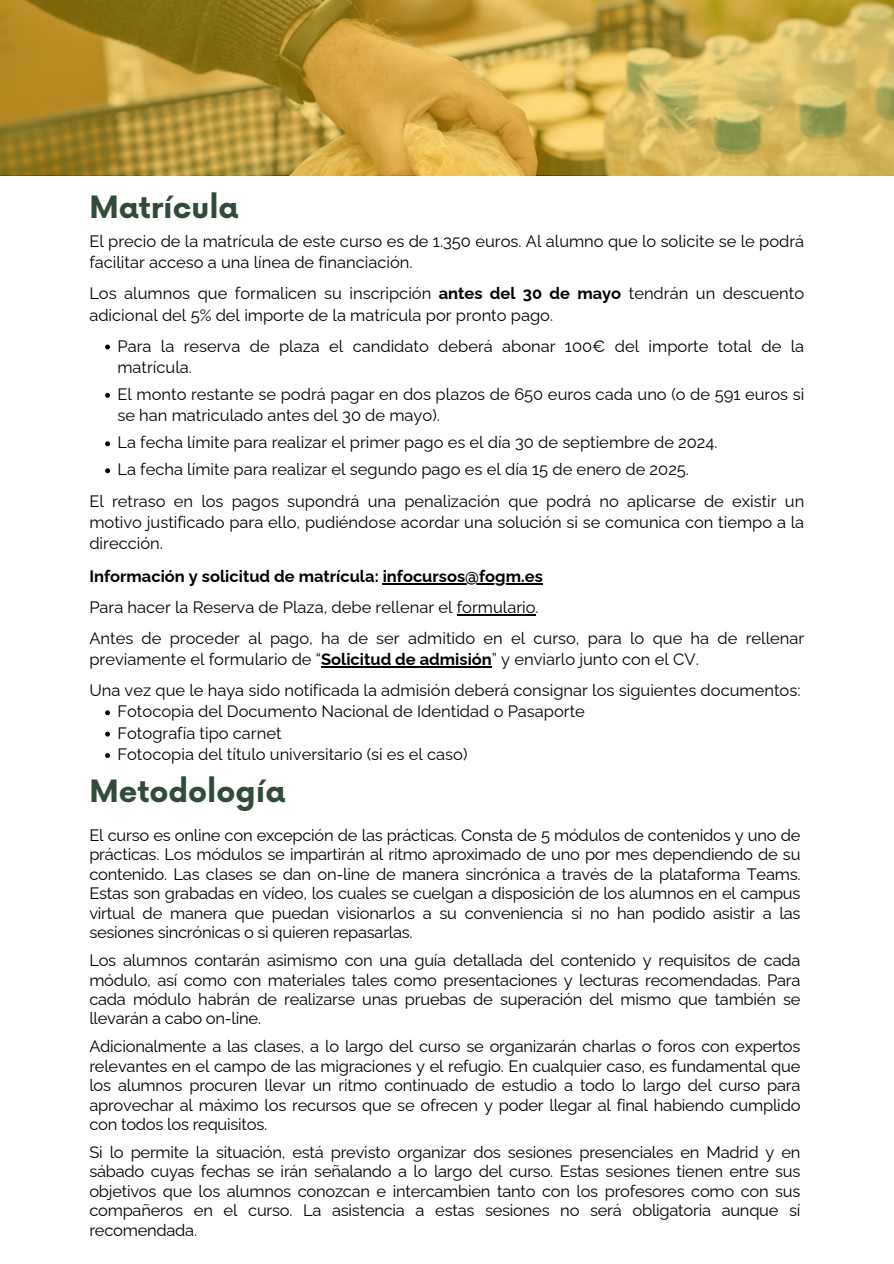
<style>
.page{position:relative;width:894px;height:1264px;background:#fff}
.page>*{position:absolute;margin:0;border:0;box-sizing:border-box;transform-origin:0 0}
.t1{font:700 30px "Now";color:#314b39}
.t2{font:16.5px/19.4px "Raleway";color:#000}
.t3{font:700 16.5px "Raleway";color:#000}
.s1{font-weight:700}
</style>
<div class="page">
<svg style="left:105px;top:344px;width:5px;height:5px"></svg>
<svg style="left:105px;top:393px;width:5px;height:5px"></svg>
<svg style="left:105px;top:441px;width:5px;height:5px"></svg>
<svg style="left:105px;top:468px;width:5px;height:5px"></svg>
<hr style="left:382px;top:583px;width:160px;height:2px;background:#000">
<hr style="left:456px;top:614px;width:79px;height:1px;background:#000">
<hr style="left:321px;top:666px;width:170px;height:2px;background:#000">
<svg style="left:105px;top:710px;width:5px;height:5px"></svg>
<svg style="left:105px;top:731px;width:5px;height:5px"></svg>
<svg style="left:105px;top:753px;width:5px;height:5px"></svg>
<svg style="left:0;top:0;width:893px;height:176px;background:#c0a143"></svg>
<p class="t1" style="left:89px;top:190px;width:151px">Matrícula</p>
<h1 class="t2" style="left:89px;top:230px;width:716px;line-height:21.5px">El precio de la matrícula de este curso es de 1.350 euros. Al alumno que lo solicite se le podrá facilitar acceso a una línea de financiación.</h1>
<p class="t2" style="left:89px;top:282px;width:716px;line-height:21.5px">Los alumnos que formalicen su inscripción <span class="s1">antes del 30 de mayo</span> tendrán un descuento adicional del 5% del importe de la matrícula por pronto pago.</p>
<p class="t2" style="left:117px;top:335px;width:688px;line-height:21.5px">Para la reserva de plaza el candidato deberá abonar 100€ del importe total de la matrícula.</p>
<p class="t2" style="left:117px;top:383px;width:688px;line-height:21.5px">El monto restante se podrá pagar en dos plazos de 650 euros cada uno (o de 591 euros si se han matriculado antes del 30 de mayo).</p>
<p class="t2" style="left:117px;top:433px;width:601px">La fecha límite para realizar el primer pago es el día 30 de septiembre de 2024.</p>
<p class="t2" style="left:117px;top:460px;width:573px">La fecha límite para realizar el segundo pago es el día 15 de enero de 2025.</p>
<p class="t2" style="left:89px;top:490px;width:716px;line-height:21.5px;text-align:justify">El retraso en los pagos supondrá una penalización que podrá no aplicarse de existir un motivo justificado para ello, pudiéndose acordar una solución si se comunica con tiempo a la dirección.</p>
<p class="t3" style="left:89px;top:567px;width:455px">Información y solicitud de matrícula: infocursos@fogm.es</p>
<h2 class="t2" style="left:89px;top:597px;width:450px">Para hacer la Reserva de Plaza, debe rellenar el formulario.</h2>
<p class="t2" style="left:89px;top:628px;width:716px">Antes de proceder al pago, ha de ser admitido en el curso, para lo que ha de rellenar</p>
<p class="t2" style="left:89px;top:644px;width:712px;line-height:30.8px">previamente el formulario de “<span class="s1">Solicitud de admisión</span>” y enviarlo junto con el CV.<br>Una vez que le haya sido notificada la admisión deberá consignar los siguientes documentos:</p>
<p class="t2" style="left:117px;top:702px;width:469px">Fotocopia del Documento Nacional de Identidad o Pasaporte</p>
<p class="t2" style="left:117px;top:723px;width:166px">Fotografía tipo carnet</p>
<p class="t2" style="left:117px;top:744px;width:351px">Fotocopia del título universitario (si es el caso)</p>
<h1 class="t1" style="left:89px;top:775px;width:198px">Metodología</h1>
<p class="t2" style="left:89px;top:825px;width:712px;text-align:justify">El curso es online con excepción de las prácticas. Consta de 5 módulos de contenidos y uno de prácticas. Los módulos se impartirán al ritmo aproximado de uno por mes dependiendo de su contenido. Las clases se dan on-line de manera sincrónica a través de la plataforma Teams.<br>Estas son grabadas en vídeo, los cuales se cuelgan a disposición de los alumnos en el campus virtual de manera que puedan visionarlos a su conveniencia si no han podido asistir a las sesiones sincrónicas o si quieren repasarlas.</p>
<p class="t2" style="left:89px;top:950px;width:712px;text-align:justify">Los alumnos contarán asimismo con una guía detallada del contenido y requisitos de cada módulo, así como con materiales tales como presentaciones y lecturas recomendadas. Para cada módulo habrán de realizarse unas pruebas de superación del mismo que también se llevarán a cabo on-line.</p>
<p class="t2" style="left:89px;top:1036px;width:712px;text-align:justify">Adicionalmente a las clases, a lo largo del curso se organizarán charlas o foros con expertos relevantes en el campo de las migraciones y el refugio. En cualquier caso, es fundamental que los alumnos procuren llevar un ritmo continuado de estudio a todo lo largo del curso para aprovechar al máximo los recursos que se ofrecen y poder llegar al final habiendo cumplido con todos los requisitos.</p>
<p class="t2" style="left:89px;top:1142px;width:712px;text-align:justify">Si lo permite la situación, está previsto organizar dos sesiones presenciales en Madrid y en sábado cuyas fechas se irán señalando a lo largo del curso. Estas sesiones tienen entre sus objetivos que los alumnos conozcan e intercambien tanto con los profesores como con sus compañeros en el curso. La asistencia a estas sesiones no será obligatoria aunque sí recomendada.</p>
</div>
